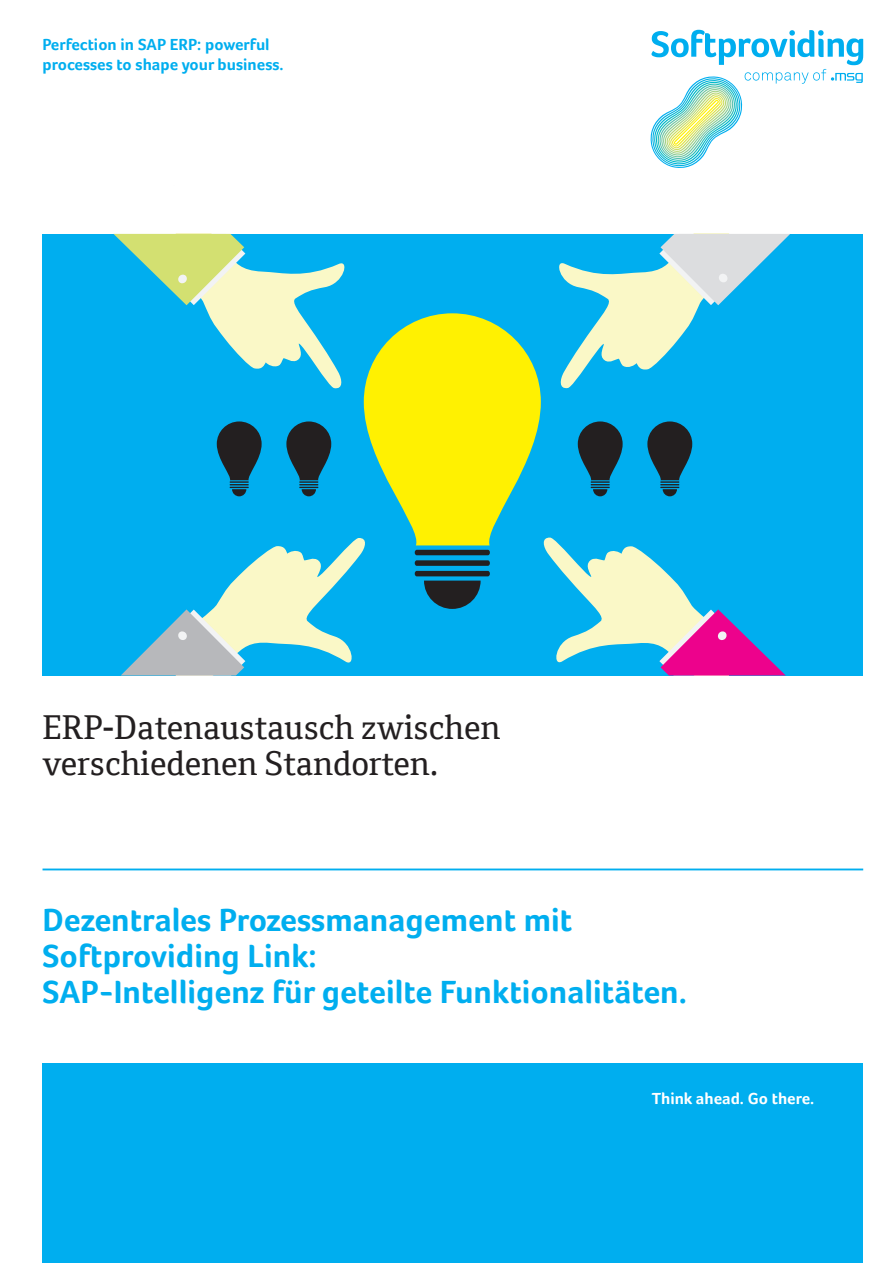
<style>
.page{position:relative;width:893px;height:1263px;background:#fff}
.page>*{position:absolute;margin:0;border:0;box-sizing:border-box;transform-origin:0 0}
.t1{font:700 33px "Foco Corp";color:#00aeef}
.t2{font:33px "Cordale";color:#231f20}
.t3{font:700 16.5px "Foco Corp";color:#00aeef}
.t4{font:700 16.5px "Foco Corp";color:#fff}
</style>
<div class="page">
<div style="left:43px;top:234px;width:820px;height:441px;background:#00aeef"></div>
<svg style="left:114px;top:234px;width:676px;height:441px"></svg>
<div style="left:43px;top:1063px;width:820px;height:200px;background:#00aeef"></div>
<svg style="left:651px;top:30px;width:212px;height:138px"></svg>
<hr style="left:43px;top:868px;width:820px;height:2px;background:#00aeef">
<p class="t3" style="left:43px;top:35px;width:229px">Perfection in SAP ERP: powerful</p>
<p class="t3" style="left:43px;top:54px;width:243px">processes to shape your business.</p>
<p class="t2" style="left:43px;top:707px;width:459px">ERP-Datenaustausch zwischen</p>
<p class="t2" style="left:43px;top:743px;width:397px">verschiedenen Standorten.</p>
<p class="t1" style="left:43px;top:901px;width:531px">Dezentrales Prozessmanagement mit</p>
<p class="t1" style="left:43px;top:937px;width:276px">Softproviding Link:</p>
<p class="t1" style="left:43px;top:973px;width:646px">SAP-Intelligenz für geteilte Funktionalitäten.</p>
<p class="t4" style="left:652px;top:1089px;width:164px">Think ahead. Go there.</p>
</div>
